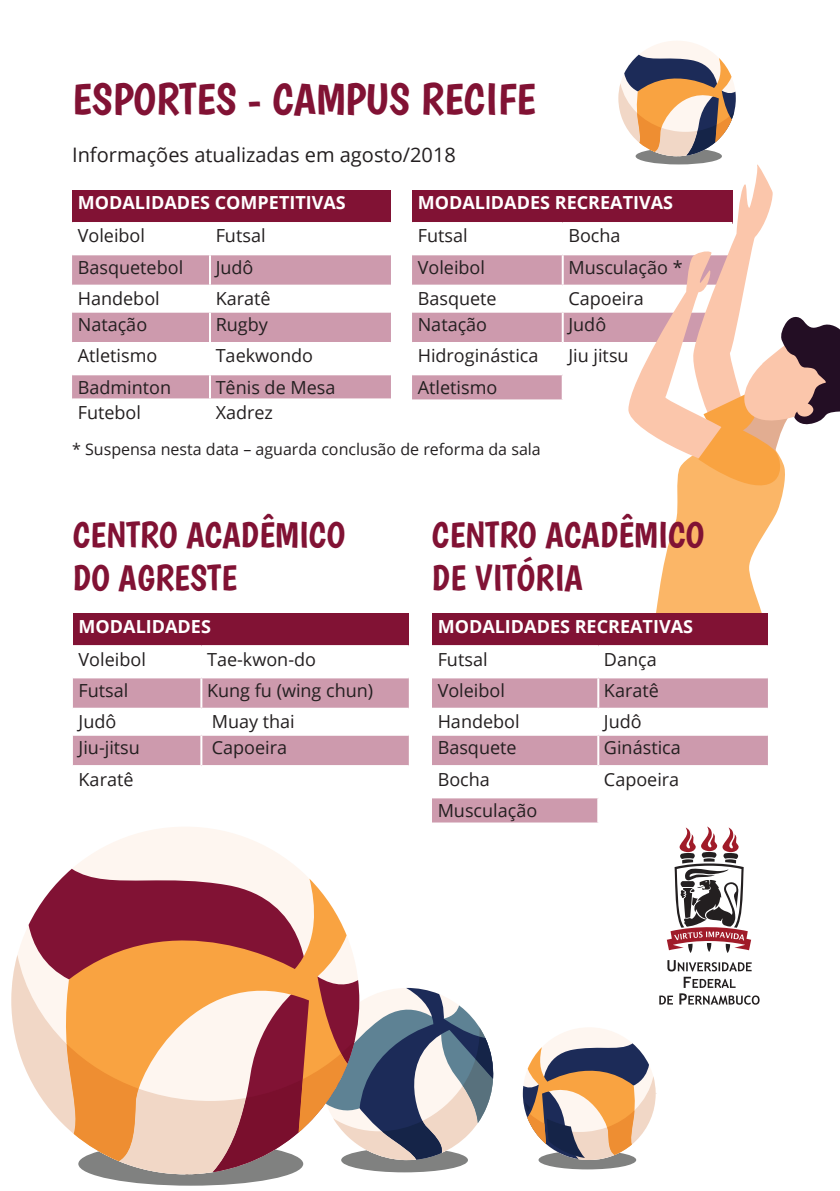
<style>
.page{position:relative;width:840px;height:1191px;background:#fff}
.page>*{position:absolute;margin:0;border:0;box-sizing:border-box;transform-origin:0 0}
.t1{font:44px "Boogaloo";color:#811234}
.t2{font:36px/43.2px "Boogaloo";color:#811234}
.t3{font:20px "Open Sans";color:#231f20}
.t4{font:18px "Open Sans";color:#231f20}
.t5{font:700 18px "Open Sans";color:#fff}
.t6{font:16px "Open Sans";color:#231f20}
</style>
<div class="page">
<div style="left:412px;top:190px;width:320px;height:33px;background:#811234"></div>
<svg style="left:412px;top:255px;width:206px;height:144px;fill:#cd9aad"></svg>
<hr style="left:412px;top:222px;width:150px;height:2px;background:#fff">
<hr style="left:562px;top:222px;width:170px;height:2px;background:#fff">
<hr style="left:561px;top:255px;width:2px;height:30px;background:#fff">
<hr style="left:412px;top:285px;width:150px;height:2px;background:#fff">
<hr style="left:562px;top:285px;width:170px;height:2px;background:#fff">
<hr style="left:561px;top:287px;width:2px;height:24px;background:#fff">
<hr style="left:412px;top:311px;width:150px;height:2px;background:#fff">
<hr style="left:562px;top:311px;width:170px;height:2px;background:#fff">
<hr style="left:561px;top:313px;width:2px;height:29px;background:#fff">
<hr style="left:412px;top:342px;width:150px;height:2px;background:#fff">
<hr style="left:562px;top:342px;width:170px;height:2px;background:#fff">
<hr style="left:561px;top:344px;width:2px;height:29px;background:#fff">
<hr style="left:412px;top:373px;width:150px;height:2px;background:#fff">
<hr style="left:562px;top:373px;width:170px;height:2px;background:#fff">
<hr style="left:561px;top:375px;width:2px;height:24px;background:#fff">
<div style="left:432px;top:613px;width:335px;height:33px;background:#811234"></div>
<svg style="left:432px;top:678px;width:335px;height:144px;fill:#cd9aad"></svg>
<hr style="left:432px;top:645px;width:166px;height:2px;background:#fff">
<hr style="left:598px;top:645px;width:169px;height:2px;background:#fff">
<hr style="left:597px;top:678px;width:2px;height:29px;background:#fff">
<hr style="left:432px;top:707px;width:166px;height:2px;background:#fff">
<hr style="left:598px;top:707px;width:169px;height:2px;background:#fff">
<hr style="left:597px;top:709px;width:2px;height:24px;background:#fff">
<hr style="left:432px;top:733px;width:166px;height:2px;background:#fff">
<hr style="left:598px;top:733px;width:169px;height:2px;background:#fff">
<hr style="left:597px;top:735px;width:2px;height:30px;background:#fff">
<hr style="left:432px;top:765px;width:166px;height:2px;background:#fff">
<hr style="left:598px;top:765px;width:169px;height:2px;background:#fff">
<hr style="left:597px;top:767px;width:2px;height:29px;background:#fff">
<hr style="left:432px;top:796px;width:166px;height:2px;background:#fff">
<hr style="left:598px;top:796px;width:169px;height:2px;background:#fff">
<hr style="left:597px;top:798px;width:2px;height:24px;background:#fff">
<div style="left:72px;top:190px;width:319px;height:33px;background:#811234"></div>
<svg style="left:72px;top:255px;width:319px;height:143px;fill:#cd9aad"></svg>
<hr style="left:72px;top:222px;width:138px;height:2px;background:#fff">
<hr style="left:210px;top:222px;width:181px;height:2px;background:#fff">
<hr style="left:209px;top:255px;width:2px;height:30px;background:#fff">
<hr style="left:72px;top:285px;width:138px;height:2px;background:#fff">
<hr style="left:210px;top:285px;width:181px;height:2px;background:#fff">
<hr style="left:209px;top:287px;width:2px;height:24px;background:#fff">
<hr style="left:72px;top:311px;width:138px;height:2px;background:#fff">
<hr style="left:210px;top:311px;width:181px;height:2px;background:#fff">
<hr style="left:209px;top:313px;width:2px;height:29px;background:#fff">
<hr style="left:72px;top:342px;width:138px;height:2px;background:#fff">
<hr style="left:210px;top:342px;width:181px;height:2px;background:#fff">
<hr style="left:209px;top:344px;width:2px;height:29px;background:#fff">
<hr style="left:72px;top:373px;width:138px;height:2px;background:#fff">
<hr style="left:210px;top:373px;width:181px;height:2px;background:#fff">
<hr style="left:209px;top:375px;width:2px;height:23px;background:#fff">
<div style="left:73px;top:613px;width:335px;height:33px;background:#811234"></div>
<svg style="left:73px;top:678px;width:335px;height:87px"></svg>
<hr style="left:73px;top:645px;width:128px;height:2px;background:#fff">
<hr style="left:201px;top:645px;width:207px;height:2px;background:#fff">
<hr style="left:200px;top:678px;width:2px;height:29px;background:#fff">
<hr style="left:73px;top:707px;width:128px;height:2px;background:#fff">
<hr style="left:201px;top:707px;width:207px;height:2px;background:#fff">
<hr style="left:200px;top:709px;width:2px;height:24px;background:#fff">
<hr style="left:73px;top:733px;width:128px;height:2px;background:#fff">
<hr style="left:201px;top:733px;width:207px;height:2px;background:#fff">
<hr style="left:200px;top:735px;width:2px;height:30px;background:#fff">
<div style="left:522px;top:1027px;width:133px;height:133px;background:#fef6f0;border-radius:50%"></div>
<svg style="left:522px;top:1043px;width:134px;height:126px"></svg>
<div style="left:11px;top:826px;width:348px;height:348px;background:#fef6f0;border-radius:50%"></div>
<svg style="left:29px;top:869px;width:328px;height:102px"></svg>
<svg style="left:62px;top:878px;width:285px;height:93px;fill:#811234"></svg>
<svg style="left:11px;top:954px;width:323px;height:174px"></svg>
<svg style="left:67px;top:979px;width:427px;height:206px"></svg>
<div style="left:618px;top:41px;width:117px;height:115px;background:#fef6f0;border-radius:50%"></div>
<svg style="left:618px;top:55px;width:221px;height:577px"></svg>
<svg style="left:659px;top:960px;width:100px;height:44px"></svg>
<svg style="left:666px;top:826px;width:84px;height:127px"></svg>
<h1 class="t1" style="left:72px;top:72px;width:465px">ESPORTES - CAMPUS RECIFE</h1>
<p class="t3" style="left:72px;top:141px;width:385px">Informações atualizadas em agosto/2018</p>
<p class="t5" style="left:78px;top:190px;width:269px">MODALIDADES COM PETITIVAS</p>
<p class="t4" style="left:78px;top:224px;width:69px">Voleibol</p>
<p class="t4" style="left:215px;top:224px;width:51px">Futsal</p>
<p class="t4" style="left:78px;top:255px;width:107px">Basquetebol</p>
<p class="t4" style="left:215px;top:255px;width:39px">Judô</p>
<p class="t4" style="left:78px;top:286px;width:83px">Handebol</p>
<p class="t4" style="left:215px;top:286px;width:56px">Karatê</p>
<p class="t4" style="left:78px;top:312px;width:71px">Natação</p>
<p class="t4" style="left:215px;top:312px;width:54px">Rugby</p>
<p class="t4" style="left:78px;top:343px;width:81px">Atletismo</p>
<p class="t4" style="left:215px;top:343px;width:99px">Taekwondo</p>
<p class="t4" style="left:78px;top:375px;width:95px">Badminton</p>
<p class="t4" style="left:215px;top:375px;width:121px">Tênis de Mesa</p>
<p class="t4" style="left:78px;top:400px;width:65px">Futebol</p>
<p class="t4" style="left:215px;top:400px;width:59px">Xadrez</p>
<p class="t5" style="left:417px;top:190px;width:257px">MODALIDADES RECREATIVAS</p>
<p class="t4" style="left:417px;top:224px;width:51px">Futsal</p>
<p class="t4" style="left:568px;top:224px;width:54px">Bocha</p>
<p class="t4" style="left:417px;top:255px;width:69px">Voleibol</p>
<p class="t4" style="left:568px;top:255px;width:116px">Musculação *</p>
<p class="t4" style="left:417px;top:286px;width:80px">Basquete</p>
<p class="t4" style="left:568px;top:286px;width:77px">Capoeira</p>
<p class="t4" style="left:417px;top:312px;width:71px">Natação</p>
<p class="t4" style="left:568px;top:312px;width:39px">Judô</p>
<p class="t4" style="left:417px;top:343px;width:122px">Hidroginástica</p>
<p class="t4" style="left:568px;top:343px;width:62px">Jiu jitsu</p>
<p class="t4" style="left:417px;top:375px;width:81px">Atletismo</p>
<p class="t6" style="left:72px;top:438px;width:470px">* Suspensa nesta data – aguarda conclusão de reforma da sala</p>
<h2 class="t2" style="left:73px;top:512px;width:273px">CENTRO ACADÊMICO<br>DO AGRESTE</h2>
<h2 class="t2" style="left:432px;top:512px;width:273px">CENTRO ACADÊMICO<br>DE VITÓRIA</h2>
<p class="t5" style="left:437px;top:613px;width:257px">MODALIDADES RECREATIVAS</p>
<p class="t4" style="left:437px;top:646px;width:51px">Futsal</p>
<p class="t4" style="left:603px;top:646px;width:54px">Dança</p>
<p class="t4" style="left:437px;top:678px;width:69px">Voleibol</p>
<p class="t4" style="left:603px;top:678px;width:56px">Karatê</p>
<p class="t4" style="left:437px;top:709px;width:83px">Handebol</p>
<p class="t4" style="left:603px;top:709px;width:39px">Judô</p>
<p class="t4" style="left:437px;top:735px;width:80px">Basquete</p>
<p class="t4" style="left:603px;top:735px;width:78px">Ginástica</p>
<p class="t4" style="left:437px;top:766px;width:54px">Bocha</p>
<p class="t4" style="left:603px;top:766px;width:77px">Capoeira</p>
<p class="t4" style="left:437px;top:798px;width:101px">Musculação</p>
<p class="t5" style="left:79px;top:613px;width:134px">MODALIDADES</p>
<p class="t4" style="left:79px;top:646px;width:69px">Voleibol</p>
<p class="t4" style="left:207px;top:646px;width:110px">Tae-kwon-do</p>
<p class="t4" style="left:79px;top:678px;width:51px">Futsal</p>
<p class="t4" style="left:207px;top:678px;width:168px">Kung fu (wing chun)</p>
<p class="t4" style="left:79px;top:709px;width:39px">Judô</p>
<p class="t4" style="left:212px;top:709px;width:85px">Muay thai</p>
<p class="t4" style="left:79px;top:735px;width:63px">Jiu-jitsu</p>
<p class="t4" style="left:212px;top:735px;width:77px">Capoeira</p>
<p class="t4" style="left:79px;top:766px;width:56px">Karatê</p>
</div>
